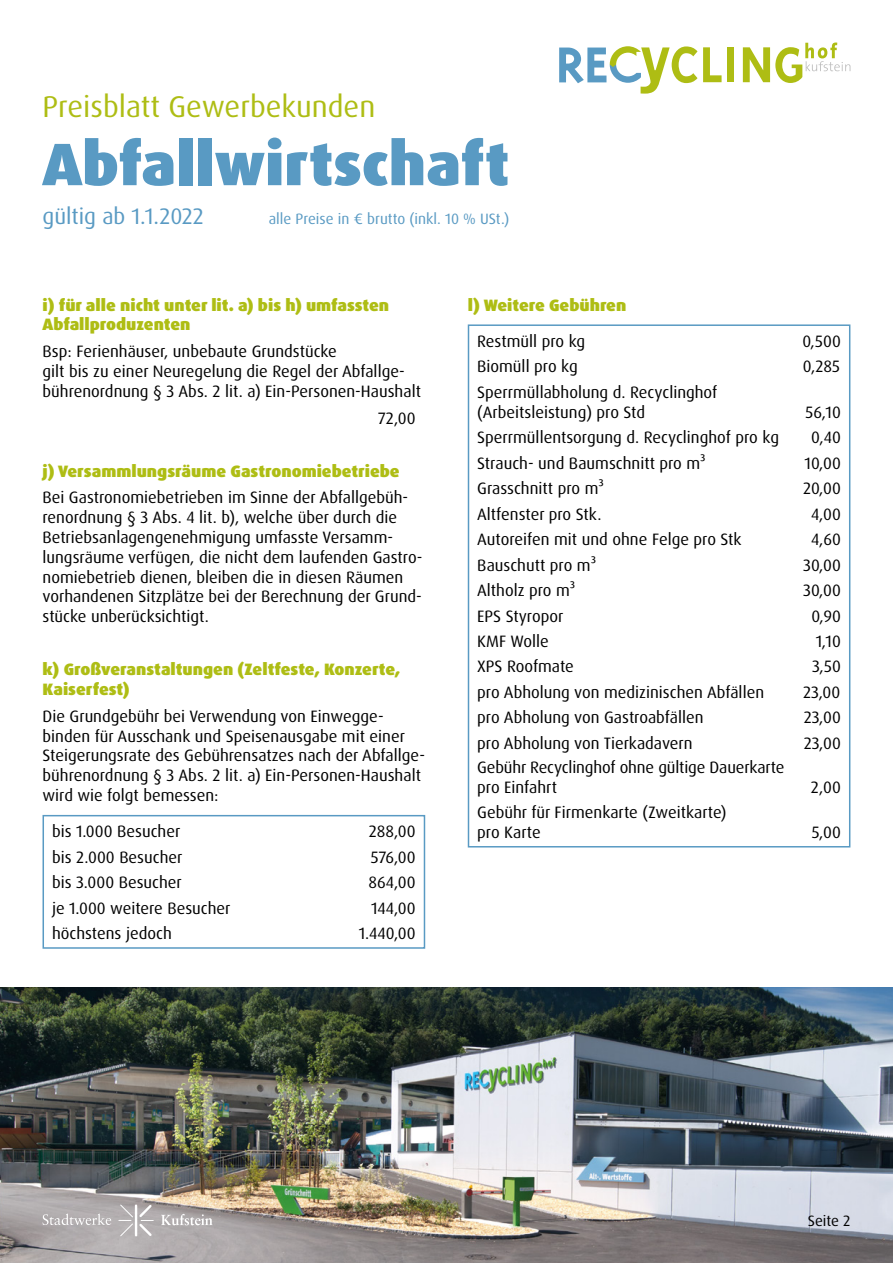
<style>
.page{position:relative;width:893px;height:1263px;background:#fff}
.page>*{position:absolute;margin:0;border:0;box-sizing:border-box;transform-origin:0 0}
.t1{font:900 60px "Dax Pro";color:#599ac3}
.t2{font:30px "Dax Pro";color:#aebd14}
.t3{font:22.5px "Dax Pro";color:#599ac3}
.t4{font:16.5px/19.8px "Dax Pro";color:#000}
.t5{font:900 16.5px/19.8px "Dax Pro";color:#aebd14}
.t6{font:15px "Dax Pro";color:#599ac3}
.t7{font:15px "Dax Pro";color:#000}
</style>
<div class="page">
<svg style="left:703px;top:47px;width:19px;height:35px"></svg>
<div style="left:727px;top:47px;width:7px;height:35px;background:#aebd14"></div>
<svg style="left:559px;top:46px;width:138px;height:48px"></svg>
<svg style="left:743px;top:43px;width:107px;height:40px"></svg>
<div style="left:43px;top:815px;width:382px;height:134px;background:#fff;border:2px solid #599ac3"></div>
<img style="left:0;top:987px;width:893px;height:276px">
<svg style="left:43px;top:1213px;width:68px;height:12px"></svg>
<svg style="left:161px;top:1214px;width:52px;height:11px"></svg>
<svg style="left:118px;top:1204px;width:36px;height:32px"></svg>
<hr style="left:135px;top:1205px;width:2px;height:30px;background:#fff">
<div style="left:468px;top:324px;width:382px;height:523px;border:2px solid #599ac3"></div>
<p class="t2" style="left:43px;top:87px;width:334px">Preisblatt Gewerbekunden</p>
<p class="t1" style="left:43px;top:125px;width:468px">Abfallwirtschaft</p>
<p class="t3" style="left:43px;top:201px;width:163px">gültig ab 1.1.2022</p>
<p class="t6" style="left:269px;top:209px;width:242px">alle Preise in € brutto (inkl. 10 % USt.)</p>
<p class="t5" style="left:43px;top:295px;width:348px">i) für alle nicht unter lit. a) bis h) umfassten</p>
<p class="t5" style="left:43px;top:315px;width:149px">Abfallproduzenten</p>
<p class="t4" style="left:43px;top:342px;width:296px">Bsp: Ferienhäuser, unbebaute Grundstücke</p>
<p class="t4" style="left:43px;top:361px;width:380px">gilt bis zu einer Neuregelung die Regel der Abfallge&shy;bührenordnung § 3 Abs. 2 lit. a) Ein-Personen-Haushalt</p>
<p class="t4" style="left:378px;top:408px;width:39px">72,00</p>
<p class="t5" style="left:43px;top:461px;width:359px">j) Versammlungsräume Gastronomiebetriebe</p>
<p class="t4" style="left:43px;top:488px;width:382px">Bei Gastronomiebetrieben im Sinne der Abfallgebüh&shy;renordnung § 3 Abs. 4 lit. b), welche über durch die Betriebsanlagengenehmigung umfasste Versamm&shy;lungsräume verfügen, die nicht dem laufenden Gastro&shy;nomiebetrieb dienen, bleiben die in diesen Räumen vorhandenen Sitzplätze bei der Berechnung der Grund&shy;stücke unberücksichtigt.</p>
<p class="t5" style="left:43px;top:660px;width:359px">k) Großveranstaltungen (Zeltfeste, Konzerte,<br>Kaiserfest)</p>
<p class="t4" style="left:43px;top:706px;width:384px">Die Grundgebühr bei Verwendung von Einwegge&shy;binden für Ausschank und Speisenausgabe mit einer Steigerungsrate des Gebührensatzes nach der Abfallge&shy;bührenordnung § 3 Abs. 2 lit. a) Ein-Personen-Haushalt wird wie folgt bemessen:</p>
<p class="t4" style="left:52px;top:822px;width:130px">bis 1.000 Besucher</p>
<p class="t4" style="left:52px;top:847px;width:132px">bis 2.000 Besucher</p>
<p class="t4" style="left:52px;top:873px;width:131px">bis 3.000 Besucher</p>
<p class="t4" style="left:52px;top:898px;width:180px">je 1.000 weitere Besucher</p>
<p class="t4" style="left:52px;top:924px;width:121px">höchstens jedoch</p>
<p class="t4" style="left:369px;top:822px;width:48px">288,00</p>
<p class="t4" style="left:371px;top:847px;width:46px">576,00</p>
<p class="t4" style="left:369px;top:873px;width:49px">864,00</p>
<p class="t4" style="left:371px;top:898px;width:46px">144,00</p>
<p class="t4" style="left:359px;top:924px;width:58px">1.440,00</p>
<p class="t5" style="left:468px;top:295px;width:160px">l) Weitere Gebühren</p>
<p class="t4" style="left:477px;top:331px;width:110px">Restmüll pro kg</p>
<p class="t4" style="left:477px;top:357px;width:102px">Biomüll pro kg</p>
<p class="t4" style="left:477px;top:382px;width:242px">Sperrmüllabholung d. Recyclinghof</p>
<p class="t4" style="left:477px;top:402px;width:169px">(Arbeitsleistung) pro Std</p>
<p class="t4" style="left:477px;top:428px;width:303px">Sperrmüllentsorgung d. Recyclinghof pro kg</p>
<p class="t4" style="left:477px;top:453px;width:230px">Strauch- und Baumschnitt pro m³</p>
<p class="t4" style="left:477px;top:478px;width:128px">Grasschnitt pro m³</p>
<p class="t4" style="left:477px;top:504px;width:126px">Altfenster pro Stk.</p>
<p class="t4" style="left:477px;top:529px;width:266px">Autoreifen mit und ohne Felge pro Stk</p>
<p class="t4" style="left:477px;top:555px;width:121px">Bauschutt pro m³</p>
<p class="t4" style="left:477px;top:580px;width:100px">Altholz pro m³</p>
<p class="t4" style="left:477px;top:606px;width:88px">EPS Styropor</p>
<p class="t4" style="left:477px;top:631px;width:73px">KMF Wolle</p>
<p class="t4" style="left:477px;top:657px;width:98px">XPS Roofmate</p>
<p class="t4" style="left:477px;top:682px;width:288px">pro Abholung von medizinischen Abfällen</p>
<p class="t4" style="left:477px;top:708px;width:228px">pro Abholung von Gastroabfällen</p>
<p class="t4" style="left:477px;top:733px;width:217px">pro Abholung von Tierkadavern</p>
<p class="t4" style="left:477px;top:757px;width:309px">Gebühr Recyclinghof ohne gültige Dauerkarte pro Einfahrt</p>
<p class="t4" style="left:477px;top:803px;width:251px">Gebühr für Firmenkarte (Zweitkarte)</p>
<p class="t4" style="left:477px;top:822px;width:65px">pro Karte</p>
<p class="t4" style="left:802px;top:331px;width:40px">0,500</p>
<p class="t4" style="left:803px;top:357px;width:39px">0,285</p>
<p class="t4" style="left:805px;top:402px;width:37px">56,10</p>
<p class="t4" style="left:811px;top:428px;width:31px">0,40</p>
<p class="t4" style="left:804px;top:453px;width:38px">10,00</p>
<p class="t4" style="left:803px;top:478px;width:39px">20,00</p>
<p class="t4" style="left:811px;top:504px;width:31px">4,00</p>
<p class="t4" style="left:811px;top:529px;width:31px">4,60</p>
<p class="t4" style="left:803px;top:555px;width:39px">30,00</p>
<p class="t4" style="left:803px;top:580px;width:39px">30,00</p>
<p class="t4" style="left:811px;top:606px;width:31px">0,90</p>
<p class="t4" style="left:816px;top:631px;width:27px">1,10</p>
<p class="t4" style="left:812px;top:657px;width:30px">3,50</p>
<p class="t4" style="left:803px;top:682px;width:39px">23,00</p>
<p class="t4" style="left:804px;top:708px;width:39px">23,00</p>
<p class="t4" style="left:804px;top:733px;width:39px">23,00</p>
<p class="t4" style="left:811px;top:777px;width:31px">2,00</p>
<p class="t4" style="left:812px;top:822px;width:31px">5,00</p>
<p class="t7" style="left:808px;top:1211px;width:44px">Seite 2</p>
</div>
